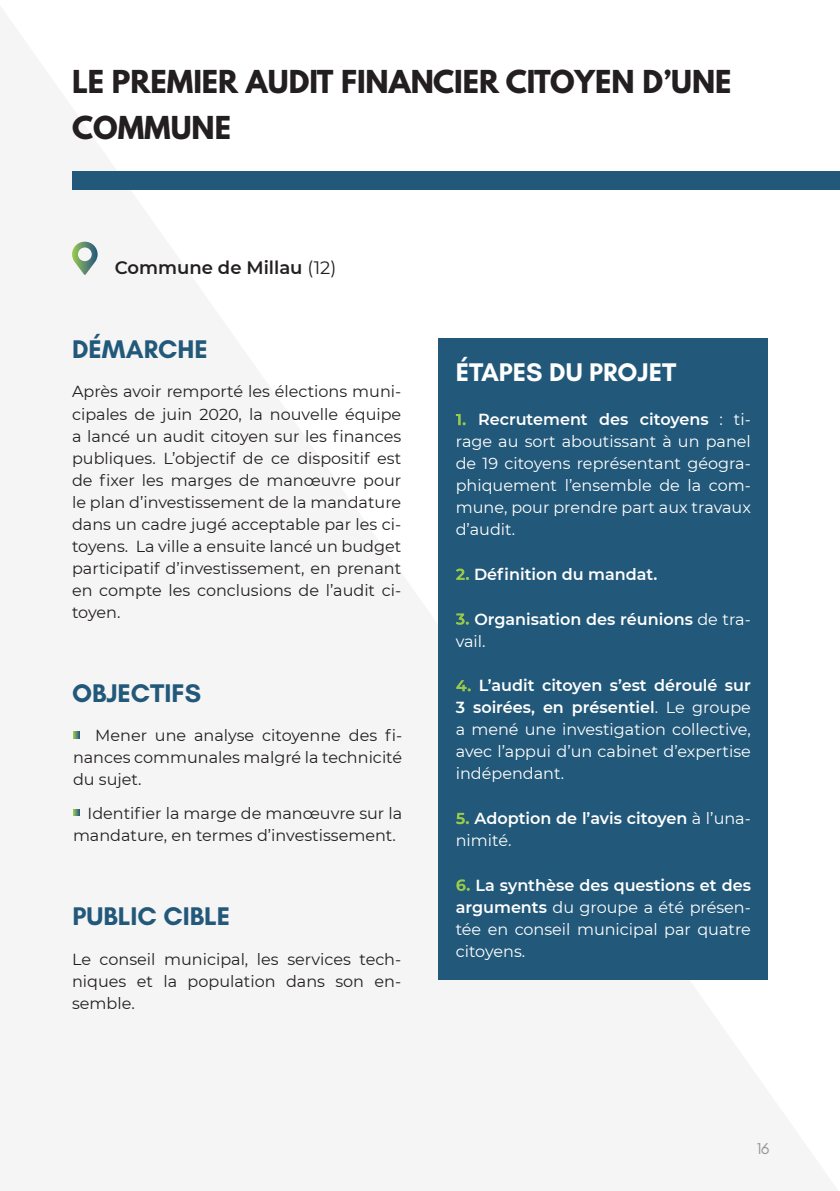
<style>
.page{position:relative;width:840px;height:1191px;background:#fff}
.page>*{position:absolute;margin:0;border:0;box-sizing:border-box;transform-origin:0 0}
.t1{font:700 28px/46px "League Spartan";color:#231f20}
.t2{font:700 26px "Glacial Indifference";color:#225879}
.t3{font:700 26px "Glacial Indifference";color:#fff}
.t4{font:600 18px "Montserrat";color:#231f20}
.t5{font:16px/22px "Montserrat";color:#231f20;text-align:justify}
.t6{font:16px/22px "Montserrat";color:#fff;text-align:justify}
.t7{font:600 16px/22px "Montserrat";color:#fff}
.t8{font:16px "Glacial Indifference";color:#939598}
.s1{font-weight:400}
.s2{font-weight:700}
.s3{font-weight:600}
</style>
<div class="page">
<div style="left:72px;top:172px;width:767px;height:18px;background:#225879"></div>
<svg style="left:73px;top:732px;width:6px;height:6px"></svg>
<svg style="left:73px;top:809px;width:6px;height:6px"></svg>
<svg style="left:72px;top:242px;width:26px;height:33px"></svg>
<div style="left:438px;top:338px;width:329px;height:641px;background:#225879"></div>
<h1 class="t1" style="left:72px;top:58px;width:660px">LE PREMIER AUDIT FINANCIER CITOYEN D’UNE<br>COMMUNE</h1>
<p class="t4" style="left:115px;top:255px;width:223px">Commune de Millau <span class="s1">(12)</span></p>
<h2 class="t2" style="left:72px;top:333px;width:137px">DÉMARCHE</h2>
<p class="t5" style="left:72px;top:380px;width:330px">Après avoir remporté les élections muni&shy;cipales de juin 2020, la nouvelle équipe a lancé un audit citoyen sur les finances publiques. L’objectif de ce dispositif est de fixer les marges de manœuvre pour le plan d’investissement de la mandature dans un cadre jugé acceptable par les ci&shy;toyens. La ville a ensuite lancé un budget participatif d’investissement, en prenant en compte les conclusions de l’audit ci&shy;toyen.</p>
<h2 class="t2" style="left:72px;top:677px;width:130px">OBJECTIFS</h2>
<p class="t5" style="left:73px;top:724px;width:330px;text-indent:22px">Mener une analyse citoyenne des fi&shy;nances communales malgré la technicité du sujet.</p>
<p class="t5" style="left:73px;top:801px;width:330px;text-indent:15px">Identifier la marge de manœuvre sur la mandature, en termes d’investissement.</p>
<h2 class="t2" style="left:72px;top:900px;width:159px">PUBLIC CIBLE</h2>
<p class="t5" style="left:72px;top:947px;width:330px">Le conseil municipal, les services tech&shy;niques et la population dans son en&shy;semble.</p>
<h2 class="t3" style="left:455px;top:355px;width:222px">ÉTAPES DU PROJET</h2>
<p class="t6" style="left:455px;top:408px;width:296px"><span class="s2">1.</span> <span class="s3">Recrutement des citoyens</span> : ti&shy;rage au sort aboutissant à un panel de 19 citoyens représentant géogra&shy;phiquement l’ensemble de la com&shy;mune, pour prendre part aux travaux d’audit.</p>
<p class="t7" style="left:455px;top:562px;width:203px"><span class="s2">2.</span> Définition du mandat.</p>
<p class="t7" style="left:455px;top:607px;width:296px"><span class="s2">3.</span> Organisation des réunions <span class="s1">de tra&shy;vail.</span></p>
<p class="t6" style="left:455px;top:674px;width:296px"><span class="s2">4.</span> <span class="s3">L’audit citoyen s’est déroulé sur 3 soirées, en présentiel</span>. Le groupe a mené une investigation collective, avec l’appui d’un cabinet d’expertise indépendant.</p>
<p class="t7" style="left:455px;top:806px;width:296px"><span class="s2">5.</span> Adoption de l’avis citoyen <span class="s1">à l’una&shy;nimité.</span></p>
<p class="t6" style="left:455px;top:873px;width:296px"><span class="s2">6.</span> <span class="s3">La synthèse des questions et des arguments</span> du groupe a été présen&shy;tée en conseil municipal par quatre citoyens.</p>
<p class="t8" style="left:756px;top:1140px;width:14px">16</p>
</div>
